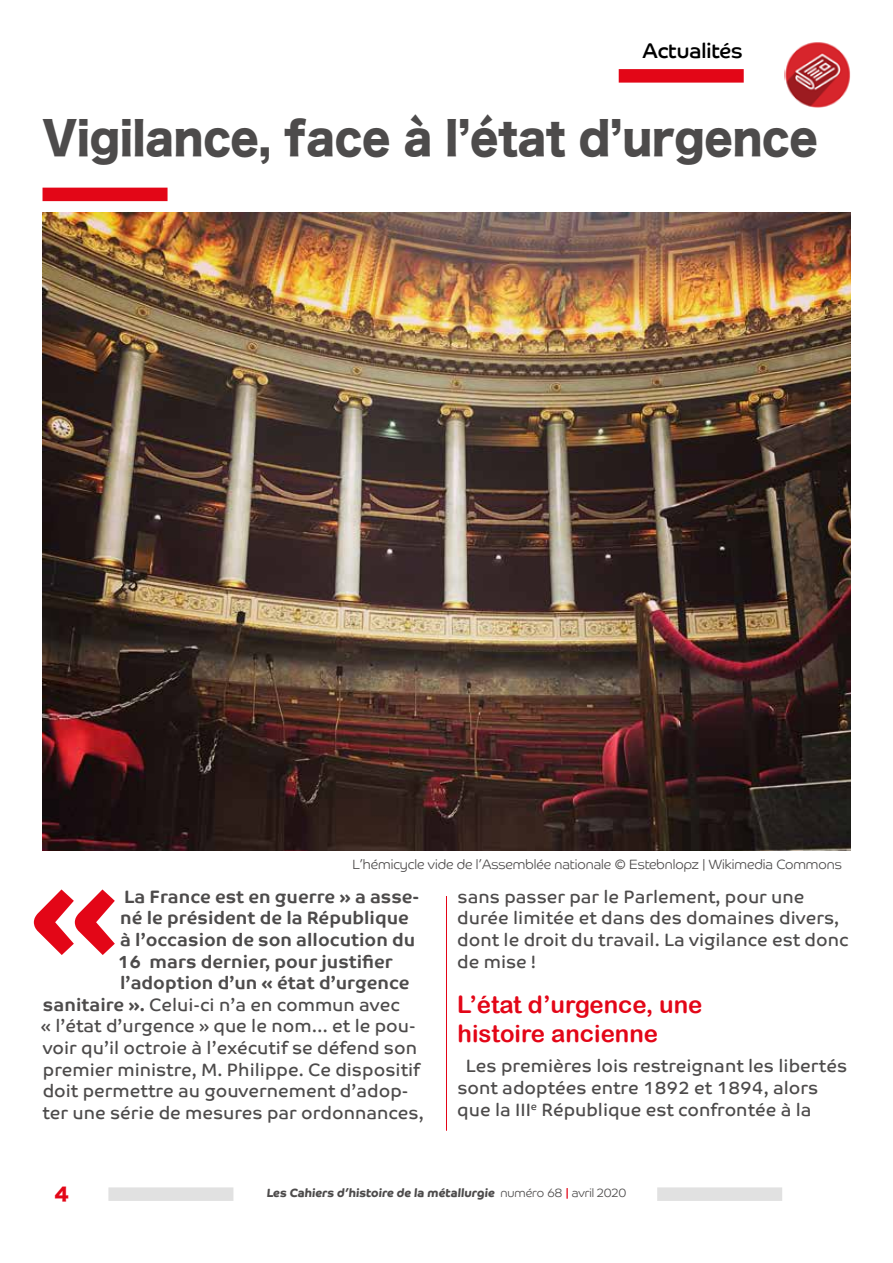
<style>
.page{position:relative;width:893px;height:1263px;background:#fff}
.page>*{position:absolute;margin:0;border:0;box-sizing:border-box;transform-origin:0 0}
.t1{font:700 143.7px "Co Text";color:#e30617}
.t2{font:45px "Hira Kaku Std N W8";color:#4d4b4b;scale:.9 1}
.t3{font:24px/28.8px "Arial Rounded MT Bold";color:#e30617}
.t4{font:21px "Co Headline";color:#000}
.t5{font:18px/21.6px "Co Text";color:#4d4b4b}
.t6{font:700 18px "Co Text";color:#4d4b4b}
.t7{font:18px "Hira Kaku Std W8";color:#e30617}
.t8{font:300 13.5px "Co Headline";color:#4d4b4b}
.t9{font:700 12px "Co Headline";color:#4d4b4b}
.s1{font-weight:700}
.s2{font-weight:300}
.s3{font-weight:400;color:#e30617}
</style>
<div class="page">
<hr style="left:446px;top:212px;width:1px;height:919px;background:#e30617">
<div style="left:619px;top:69px;width:125px;height:14px;background:#e30617"></div>
<div style="left:108px;top:1187px;width:125px;height:14px;background:#e1e1e1"></div>
<div style="left:657px;top:1187px;width:125px;height:14px;background:#e1e1e1"></div>
<div style="left:440px;top:850px;width:17px;height:45px;background:#fff"></div>
<img style="left:43px;top:213px;width:807px;height:637px">
<div style="left:43px;top:188px;width:125px;height:13px;background:#e30617"></div>
<img style="left:785px;top:42px;width:66px;height:66px">
<p class="t4" style="left:642px;top:38px;width:102px">Actualités</p>
<h2 class="t2" style="left:43px;top:114px;width:863px">Vigilance, face à l’état d’urgence</h2>
<p class="t8" style="left:352px;top:857px;width:491px">L’hémicycle vide de l’Assemblée nationale © Estebnlopz | Wikimedia Commons</p>
<h1 class="t1" style="left:29px;top:825px;width:92px">«</h1>
<p class="t6" style="left:124px;top:886px;width:297px">La France est en guerre » a asse-</p>
<p class="t6" style="left:120px;top:908px;width:290px">né le président de la République</p>
<p class="t6" style="left:120px;top:929px;width:296px">à l’occasion de son allocution du</p>
<p class="t6" style="left:118px;top:951px;width:277px">16 mars dernier, pour justifier</p>
<p class="t6" style="left:120px;top:972px;width:291px">l’adoption d’un « état d’urgence</p>
<p class="t5" style="left:43px;top:994px;width:359px"><span class="s1">sanitaire ».</span> Celui-ci n’a en commun avec</p>
<p class="t5" style="left:41px;top:1015px;width:376px">« l’état d’urgence » que le nom… et le pou-</p>
<p class="t5" style="left:43px;top:1037px;width:376px">voir qu’il octroie à l’exécutif se défend son</p>
<p class="t5" style="left:43px;top:1058px;width:379px">premier ministre, M. Philippe. Ce dispositif</p>
<p class="t5" style="left:43px;top:1080px;width:367px">doit permettre au gouvernement d’adop-</p>
<p class="t5" style="left:43px;top:1102px;width:383px">ter une série de mesures par ordonnances,</p>
<p class="t5" style="left:457px;top:886px;width:393px">sans passer par le Parlement, pour une durée limitée et dans des domaines divers, dont le droit du travail. La vigilance est donc de mise !</p>
<h3 class="t3" style="left:457px;top:990px;width:247px">L’état d’urgence, une histoire ancienne</h3>
<p class="t5" style="left:457px;top:1055px;width:391px;text-indent:8px">Les premières lois restreignant les libertés sont adoptées entre 1892 et 1894, alors que la III<sup>e</sup> République est confrontée à la</p>
<p class="t7" style="left:55px;top:1184px;width:15px">4</p>
<p class="t9" style="left:266px;top:1186px;width:362px">Les Cahiers d’histoire de la métallurgie <span class="s2">numéro 68</span> <span class="s3">|</span> <span class="s2">avril 2020</span></p>
</div>
